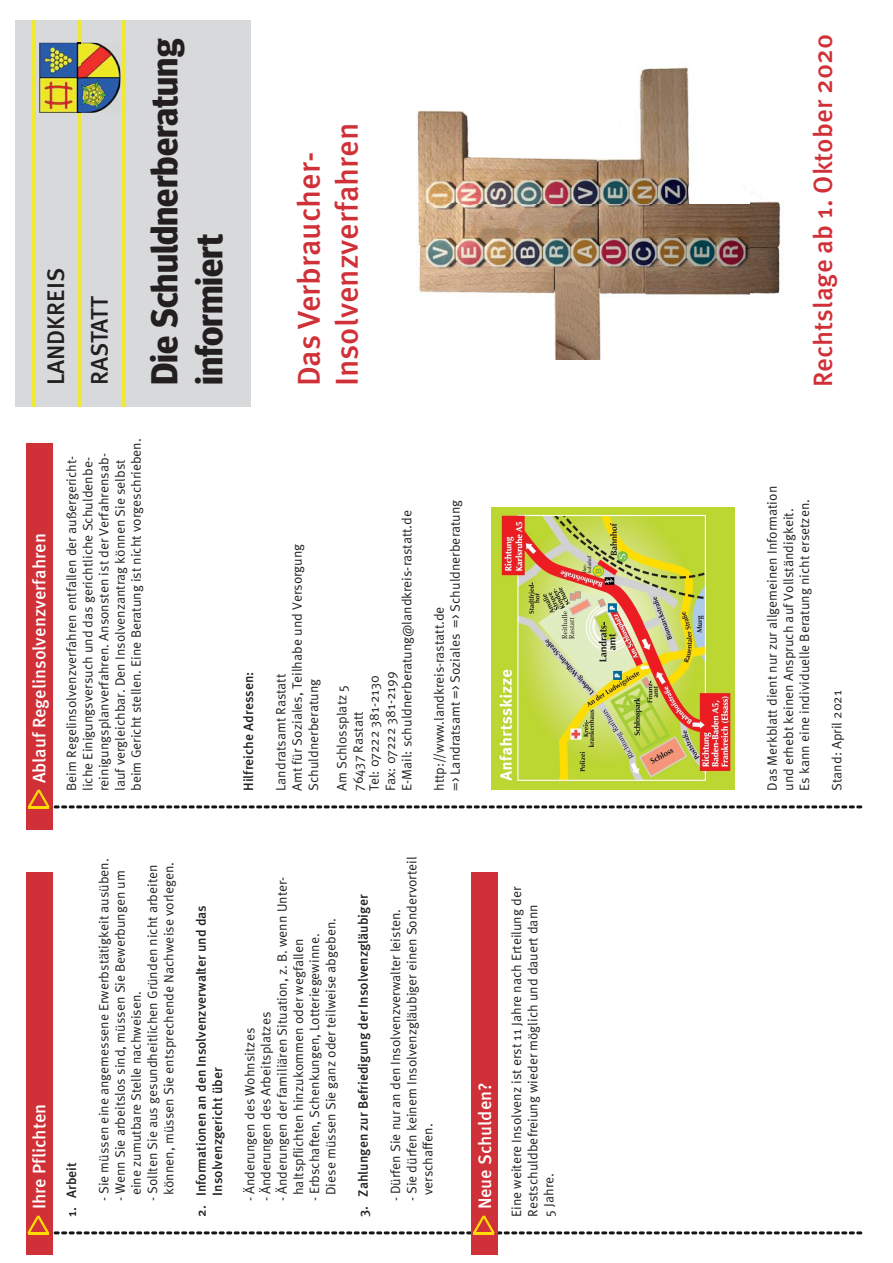
<style>
.page{position:relative;width:893px;height:1263px;background:#fff}
.page>*{position:absolute;margin:0;border:0;box-sizing:border-box;transform-origin:0 0}
.t1{font:700 37.5px/45px "Meta Headline OT";color:#231f20}
.t2{font:500 31.5px/37.8px "Meta OT";color:#d03138}
.t3{font:500 26.4px "Meta OT";color:#d03138}
.t4{font:500 24px/43.5px "Meta OT";color:#231f20}
.t5{font:500 18px "Meta OT";color:#fff}
.t6{font:13.5px/16.2px "Meta OT Norm";color:#231f20}
.t7{font:500 13.5px/16.2px "Meta OT";color:#231f20}
</style>
<div class="page">
<div style="left:15px;top:20px;width:235px;height:386px;background:#d8d9db"></div>
<hr style="left:78px;top:20px;width:3px;height:386px;background:#efe930">
<hr style="left:123px;top:20px;width:3px;height:386px;background:#efe930">
<img style="left:39px;top:43px;width:81px;height:70px">
<img style="left:78px;top:43px;width:3px;height:70px">
<hr style="left:33px;top:20px;width:3px;height:386px;background:#efe930">
<div style="left:26px;top:443px;width:26px;height:386px;background:#d03138"></div>
<div style="left:26px;top:872px;width:26px;height:382px;background:#d03138"></div>
<div style="left:471px;top:872px;width:27px;height:382px;background:#d03138"></div>
<img style="left:416px;top:109px;width:365px;height:251px">
<img style="left:639px;top:67px;width:50px;height:42px">
<hr style="left:28px;top:1232px;width:20px;height:3px;background:#fd0">
<svg style="left:28px;top:789px;width:834px;height:19px"></svg>
<hr style="left:29px;top:806px;width:20px;height:3px;background:#fd0">
<svg style="left:27px;top:1215px;width:835px;height:19px"></svg>
<hr style="left:474px;top:1232px;width:20px;height:3px;background:#fd0">
<img style="left:491px;top:507px;width:244px;height:283px">
<h3 class="t4" style="left:35px;top:385px;width:119px;rotate:-90deg">LANDKREIS<br>RASTATT</h3>
<h1 class="t1" style="left:141px;top:385px;width:348px;rotate:-90deg">Die Schuldnerberatung informiert</h1>
<h3 class="t5" style="left:29px;top:783px;width:252px;rotate:-90deg">Ablauf Regelinsolvenzverfahren</h3>
<p class="t6" style="left:64px;top:791px;width:354px;rotate:-90deg">Beim Regelinsolvenzverfahren entfallen der außergericht&shy;liche Einigungsversuch und das gerichtliche Schuldenbe&shy;reinigungsplanverfahren. Ansonsten ist der Verfahrensab&shy;lauf vergleichbar. Den Insolvenzantrag können Sie selbst beim Gericht stellen. Eine Beratung ist nicht vorgeschrieben.</p>
<p class="t7" style="left:241px;top:791px;width:121px;rotate:-90deg">Hilfreiche Adressen:</p>
<h2 class="t2" style="left:291px;top:386px;width:265px;rotate:-90deg">Das Verbraucher-<br>Insolvenzverfahren</h2>
<p class="t6" style="left:289px;top:791px;width:249px;rotate:-90deg">Amt für Soziales, Teilhabe und Versorgung<br>Schuldnerberatung</p>
<p class="t6" style="left:273px;top:791px;width:118px;rotate:-90deg">Landratsamt Rastatt</p>
<p class="t6" style="left:334px;top:791px;width:282px;rotate:-90deg">Am Schlossplatz 5<br>76437 Rastatt<br>Tel: 07222 381-2130<br>Fax: 07222 381-2199<br>E-Mail: schuldnerberatung@landkreis-rastatt.de</p>
<p class="t6" style="left:431px;top:791px;width:292px;rotate:-90deg">http://www.landkreis-rastatt.de<br>=&gt; Landratsamt =&gt; Soziales =&gt; Schuldnerberatung</p>
<h3 class="t5" style="left:29px;top:1209px;width:107px;rotate:-90deg">Ihre Pflichten</h3>
<p class="t7" style="left:64px;top:1217px;width:56px;rotate:-90deg">1. Arbeit</p>
<p class="t6" style="left:96px;top:1201px;width:345px;rotate:-90deg">- Sie müssen eine angemessene Erwerbstätigkeit ausüben.</p>
<p class="t6" style="left:112px;top:1195px;width:327px;text-indent:-6px;rotate:-90deg">- Wenn Sie arbeitslos sind, müssen Sie Bewerbungen um eine zumutbare Stelle nachweisen.</p>
<p class="t6" style="left:145px;top:1201px;width:341px;text-align:center;rotate:-90deg">- Sollten Sie aus gesundheitlichen Gründen nicht arbeiten können, müssen Sie entsprechende Nachweise vorlegen.</p>
<p class="t7" style="left:193px;top:1196px;width:292px;text-indent:-21px;rotate:-90deg">2. Informationen an den Insolvenzverwalter und das<br>Insolvenzgericht über</p>
<p class="t6" style="left:274px;top:1195px;width:320px;text-indent:-6px;rotate:-90deg">- Änderungen der familiären Situation, z. B. wenn Unter&shy;haltspflichten hinzukommen oder wegfallen</p>
<p class="t6" style="left:307px;top:1195px;width:279px;text-indent:-6px;rotate:-90deg">- Erbscha en, Schenkungen, Lotteriegewinne.<br>Diese müssen Sie ganz oder teilweise abgeben.</p>
<p class="t6" style="left:258px;top:1201px;width:191px;rotate:-90deg">- Änderungen des Arbeitsplatzes</p>
<p class="t6" style="left:242px;top:1201px;width:175px;rotate:-90deg">- Änderungen des Wohnsitzes</p>
<p class="t7" style="left:355px;top:1217px;width:324px;rotate:-90deg">3. Zahlungen zur Befriedigung der Insolvenzgläubiger</p>
<p class="t6" style="left:404px;top:1195px;width:340px;text-indent:-6px;rotate:-90deg">- Sie dürfen keinem Insolvenzgläubiger einen Sondervorteil verscha en.</p>
<p class="t6" style="left:388px;top:1201px;width:294px;rotate:-90deg">- Dürfen Sie nur an den Insolvenzverwalter leisten.</p>
<h3 class="t5" style="left:474px;top:1209px;width:128px;rotate:-90deg">Neue Schulden?</h3>
<p class="t6" style="left:509px;top:1217px;width:332px;rotate:-90deg">Eine weitere Insolvenz ist erst 11 Jahre nach Erteilung der<br>Restschuldbefreiung wieder möglich und dauert dann<br>5 Jahre.</p>
<h3 class="t3" style="left:808px;top:387px;width:355px;rotate:-90deg">Rechtslage ab 1. Oktober 2020</h3>
<p class="t6" style="left:764px;top:791px;width:306px;rotate:-90deg">Das Merkblatt dient nur zur allgemeinen Information und erhebt keinen Anspruch auf Vollständigkeit.<br>Es kann eine individuelle Beratung nicht ersetzen.</p>
<p class="t6" style="left:829px;top:791px;width:102px;rotate:-90deg">Stand: April 2021</p>
</div>
